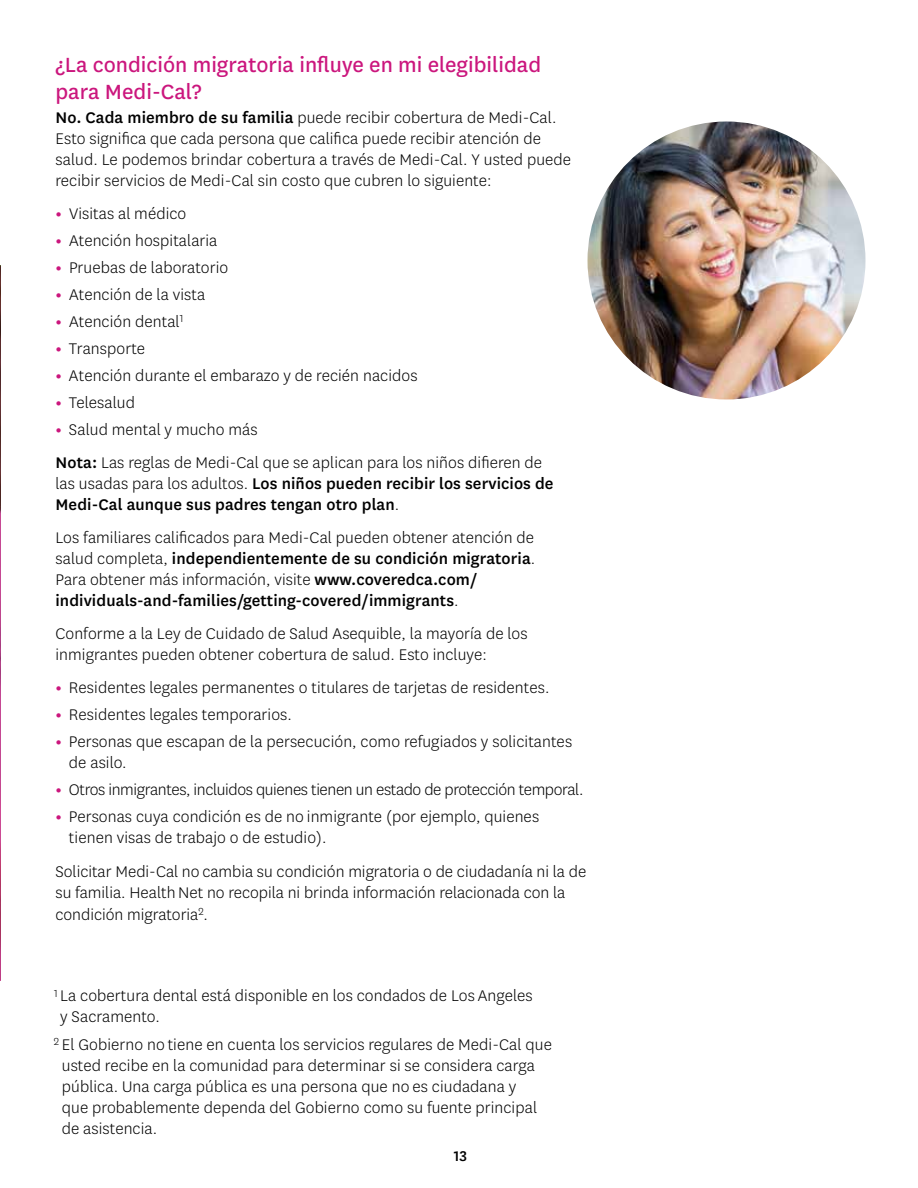
<style>
.page{position:relative;width:918px;height:1188px;background:#fff}
.page>*{position:absolute;margin:0;border:0;box-sizing:border-box;transform-origin:0 0}
.t1{font:24px/27px "Centene Sans";color:#cb167d}
.t2{font:300 18px/21px "Centene Sans";letter-spacing:.005em;color:#000}
.t3{font:500 18px/21px "Centene Sans";letter-spacing:.005em;color:#000}
.t4{font:300 18px "Centene Sans";letter-spacing:-.02em;color:#000}
.t5{font:500 16.5px "Centene Sans";color:#000}
.s1{font-weight:500}
.s2{font-weight:700;color:#cb167d}
.s3{font-weight:300}
</style>
<div class="page">
<svg style="left:0;top:266px;width:1px;height:715px"></svg>
<img style="left:588px;top:122px;width:278px;height:277px;border-radius:139px">
<h3 class="t1" style="left:56px;top:50px;width:487px">¿La condición migratoria influye en mi elegibilidad para Medi‑Cal?</h3>
<p class="t2" style="left:56px;top:106px;width:517px"><span class="s1">No. Cada miembro de su familia</span> puede recibir cobertura de Medi-Cal.<br>Esto significa que cada persona que califica puede recibir atención de salud. Le podemos brindar cobertura a través de Medi-Cal. Y usted puede recibir servicios de Medi-Cal sin costo que cubren lo siguiente:</p>
<p class="t2" style="left:56px;top:202px;width:132px"><span class="s2">•</span> Visitas al médico</p>
<p class="t2" style="left:56px;top:229px;width:163px"><span class="s2">•</span> Atención hospitalaria</p>
<p class="t2" style="left:56px;top:256px;width:174px"><span class="s2">•</span> Pruebas de laboratorio</p>
<p class="t2" style="left:56px;top:283px;width:151px"><span class="s2">•</span> Atención de la vista</p>
<p class="t2" style="left:56px;top:310px;width:129px"><span class="s2">•</span> Atención dental<sup>1</sup></p>
<p class="t2" style="left:55px;top:337px;width:91px"><span class="s2">•</span> Transporte</p>
<p class="t2" style="left:55px;top:364px;width:364px"><span class="s2">•</span> Atención durante el embarazo y de recién nacidos</p>
<p class="t2" style="left:55px;top:391px;width:81px"><span class="s2">•</span> Telesalud</p>
<p class="t2" style="left:55px;top:418px;width:204px"><span class="s2">•</span> Salud mental y mucho más</p>
<p class="t2" style="left:55px;top:451px;width:500px"><span class="s1">Nota:</span> Las reglas de Medi-Cal que se aplican para los niños difieren de las usadas para los adultos. <span class="s1">Los niños pueden recibir los servicios de<br>Medi-Cal aunque sus padres tengan otro plan</span>.</p>
<p class="t3" style="left:55px;top:526px;width:481px"><span class="s3">Los familiares calificados para Medi-Cal pueden obtener atención de salud completa,</span> independientemente de su condición migratoria<span class="s3">.<br>Para obtener más información, visite</span> www.coveredca.com/ individuals-and-families/getting-covered/immigrants<span class="s3">.</span></p>
<p class="t2" style="left:55px;top:622px;width:474px">Conforme a la Ley de Cuidado de Salud Asequible, la mayoría de los inmigrantes pueden obtener cobertura de salud. Esto incluye:</p>
<p class="t2" style="left:55px;top:676px;width:496px"><span class="s2">•</span> Residentes legales permanentes o titulares de tarjetas de residentes.</p>
<p class="t2" style="left:55px;top:703px;width:238px"><span class="s2">•</span> Residentes legales temporarios.</p>
<p class="t2" style="left:69px;top:730px;width:505px;text-indent:-14px"><span class="s2">•</span> Personas que escapan de la persecución, como refugiados y solicitantes de asilo.</p>
<p class="t4" style="left:55px;top:778px;width:530px"><span class="s2">•</span> Otros inmigrantes, incluidos quienes tienen un estado de protección temporal.</p>
<p class="t2" style="left:69px;top:805px;width:472px;text-indent:-14px"><span class="s2">•</span> Personas cuya condición es de no inmigrante (por ejemplo, quienes tienen visas de trabajo o de estudio).</p>
<p class="t2" style="left:55px;top:860px;width:532px;line-height:21.6px">Solicitar Medi-Cal no cambia su condición migratoria o de ciudadanía ni la de su familia. Health Net no recopila ni brinda información relacionada con la condición migratoria<sup>2</sup>.</p>
<p class="t2" style="left:60px;top:985px;width:474px;text-indent:-6px"><sup>1</sup> La cobertura dental está disponible en los condados de Los Angeles y Sacramento.</p>
<p class="t2" style="left:62px;top:1033px;width:492px;text-indent:-8px"><sup>2</sup> El Gobierno no tiene en cuenta los servicios regulares de Medi-Cal que usted recibe en la comunidad para determinar si se considera carga pública. Una carga pública es una persona que no es ciudadana y<br>que probablemente dependa del Gobierno como su fuente principal de asistencia.</p>
<p class="t5" style="left:454px;top:1145px;width:15px">13</p>
</div>
